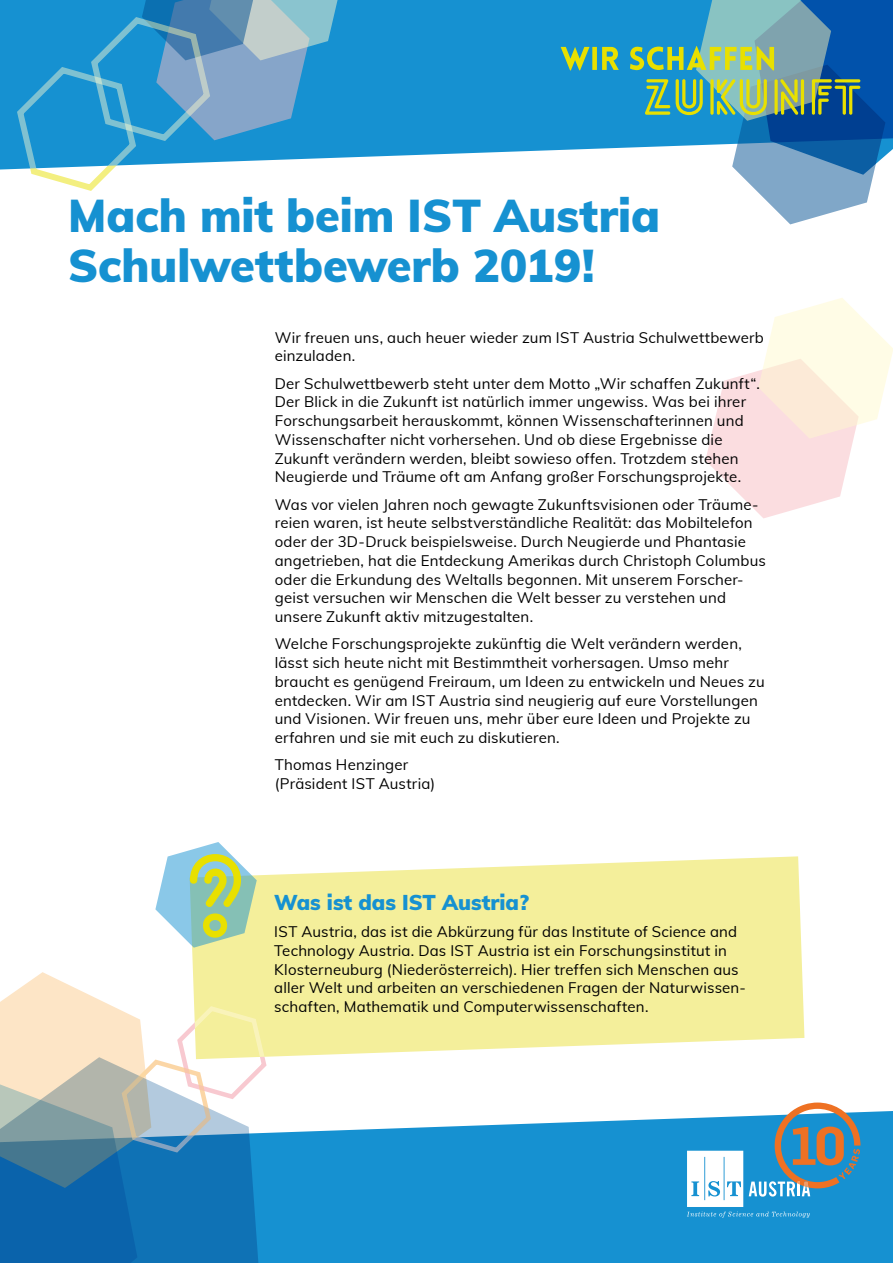
<style>
.page{position:relative;width:893px;height:1263px;background:#fff}
.page>*{position:absolute;margin:0;border:0;box-sizing:border-box;transform-origin:0 0}
.t1{font:700 111px "Lovelo Line";color:#e8e000}
.Ü1_2019{font:900 45px/49.5px "Muli";color:#1691d1}
.Ü3_2019{font:900 21px "Muli";color:#1691d1}
.fließ{font:15px/18.8px "Muli";letter-spacing:.01em;color:#000}
</style>
<div class="page">
<svg style="left:0;top:0;width:561px;height:170px;background:#2a9ad5"></svg>
<svg style="left:269px;top:1111px;width:624px;height:152px;background:#2899d4"></svg>
<svg style="left:192px;top:856px;width:612px;height:201px;background:#f5f0a4"></svg>
<svg style="left:705px;top:298px;width:188px;height:220px"></svg>
<svg style="left:0;top:972px;width:269px;height:291px"></svg>
<svg style="left:155px;top:842px;width:102px;height:106px"></svg>
<svg style="left:14px;top:0;width:330px;height:191px;background:#5ca9d2"></svg>
<svg style="left:561px;top:0;width:332px;height:224px"></svg>
<svg style="left:687px;top:1102px;width:173px;height:116px"></svg>
<p class="Ü1_2019" style="left:68px;top:189px;width:593px">Mach mit beim IST Austria<br>Schulwettbewerb 2019!</p>
<p class="t1" style="left:188px;top:828px;width:58px">?</p>
<p class="fließ" style="left:275px;top:327px;width:491px">Wir freuen uns, auch heuer wieder zum IST Austria Schulwettbewerb einzuladen.</p>
<p class="fließ" style="left:275px;top:373px;width:487px">Der Schulwettbewerb steht unter dem Motto „Wir schaffen Zukunft“.<br>Der Blick in die Zukunft ist natürlich immer ungewiss. Was bei ihrer Forschungsarbeit herauskommt, können Wissenschafterinnen und Wissenschafter nicht vorhersehen. Und ob diese Ergebnisse die Zukunft verändern werden, bleibt sowieso offen. Trotzdem stehen Neugierde und Träume oft am Anfang großer Forschungsprojekte.</p>
<p class="fließ" style="left:275px;top:494px;width:493px">Was vor vielen Jahren noch gewagte Zukunftsvisionen oder Träume&shy;reien waren, ist heute selbstverständliche Realität: das Mobiltelefon oder der 3D-Druck beispielsweise. Durch Neugierde und Phantasie angetrieben, hat die Entdeckung Amerikas durch Christoph Columbus oder die Erkundung des Weltalls begonnen. Mit unserem Forscher&shy;geist versuchen wir Menschen die Welt besser zu verstehen und unsere Zukunft aktiv mitzugestalten.</p>
<p class="fließ" style="left:275px;top:634px;width:491px">Welche Forschungsprojekte zukünftig die Welt verändern werden, lässt sich heute nicht mit Bestimmtheit vorhersagen. Umso mehr braucht es genügend Freiraum, um Ideen zu entwickeln und Neues zu entdecken. Wir am IST Austria sind neugierig auf eure Vorstellungen und Visionen. Wir freuen uns, mehr über eure Ideen und Projekte zu erfahren und sie mit euch zu diskutieren.</p>
<p class="fließ" style="left:275px;top:755px;width:135px">Thomas Henzinger</p>
<p class="fließ" style="left:275px;top:774px;width:162px">(Präsident IST Austria)</p>
<p class="Ü3_2019" style="left:274px;top:887px;width:256px">Was ist das IST Austria?</p>
<p class="fließ" style="left:274px;top:922px;width:473px">IST Austria, das ist die Abkürzung für das Institute of Science and Technology Austria. Das IST Austria ist ein Forschungsinstitut in Klosterneuburg (Niederösterreich). Hier treffen sich Menschen aus aller Welt und arbeiten an verschiedenen Fragen der Naturwissen&shy;schaften, Mathematik und Computerwissenschaften.</p>
</div>
